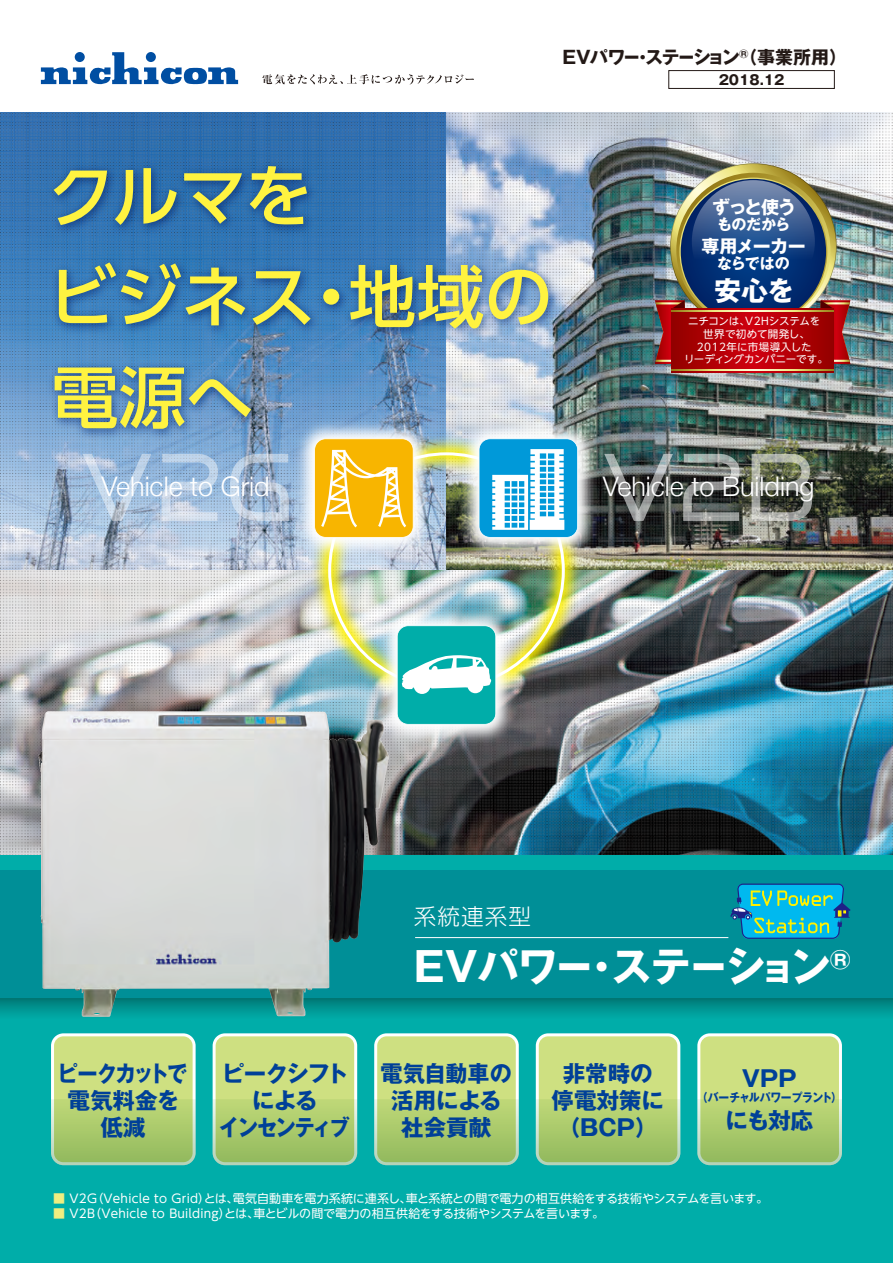
<style>
.page{position:relative;width:893px;height:1263px;background:#fff}
.page>*{position:absolute;margin:0;border:0;box-sizing:border-box;transform-origin:0 0}
.t1{font:500 67.5px/100.5px "UD Shin Go Pr 6 N";letter-spacing:-.005em;color:#fff340}
.t2{font:700 40.5px "Gothic MB101 Pr 6 N";letter-spacing:-.02em;color:#fff}
.t3{font:300 27px "Helvetica Neue";color:#fff}
.t4{font:700 27px "Gothic MB101 Pr 6 N";color:#fff}
.t5{font:700 22.5px/27px "Gothic MB101 Pr 6 N";letter-spacing:-.015em;color:#004098;text-align:center}
.t6{font:700 22.5px/27px "Gothic MB101 Pr 6 N";letter-spacing:-.065em;color:#004098;text-align:center}
.t7{font:700 22.5px/27px "Gothic MB101 Pr 6 N";letter-spacing:-.035em;color:#004098;text-align:center;scale:.9 1}
.t8{font:300 22.5px "UD Shin Go NT Pr 6 N";letter-spacing:.05em;color:#fff}
.t9{font:700 18px "Gothic MB101 Pr 6 N";letter-spacing:-.05em;color:#231916}
.t10{font:700 18px "Gothic MB101 Pr 6 N";letter-spacing:-.065em;color:#fff}
.t11{font:700 15px "Gothic MB101 Pr 6 N";letter-spacing:-.03em;color:#fff}
.t12{font:700 13.5px "Gothic MB101 Pr 6 N";color:#231916}
.t13{font:12px "UD Shin Go NT Pr 6 N";letter-spacing:.005em;color:#fff}
.t14{font:700 12px "Gothic MB101 Pr 6 N";letter-spacing:-.02em;color:#004098;scale:.9 1}
.t15{font:10.5px/12.6px "UD Shin Go NT Pr 6 N";color:#fff;text-align:center}
.t16{font:700 10.5px "Gothic MB101 Pr 6 N";color:#231916}
.s1{font-size:36px}
.s2{color:#efee80}
</style>
<div class="page">
<img style="left:0;top:112px;width:893px;height:743px">
<img style="left:268px;top:600px;width:357px;height:149px">
<div style="left:0;top:855px;width:893px;height:408px;background:#00ada9"></div>
<div style="left:0;top:870px;width:893px;height:128px;background:#008f97"></div>
<svg style="left:0;top:998px;width:893px;height:16px;background:#008c89"></svg>
<svg style="left:821px;top:300px;width:29px;height:64px"></svg>
<svg style="left:655px;top:300px;width:30px;height:64px"></svg>
<svg style="left:671px;top:164px;width:165px;height:165px;background:#cabb60"></svg>
<svg style="left:676px;top:173px;width:154px;height:154px"></svg>
<svg style="left:679px;top:178px;width:148px;height:147px"></svg>
<svg style="left:681px;top:179px;width:145px;height:145px;background:#062566"></svg>
<svg style="left:692px;top:180px;width:123px;height:123px;background:#264f8b"></svg>
<svg style="left:672px;top:309px;width:161px;height:63px"></svg>
<svg style="left:672px;top:311px;width:161px;height:59px"></svg>
<svg style="left:672px;top:313px;width:161px;height:55px;background:#b10006"></svg>
<svg style="left:51px;top:1033px;width:145px;height:132px;background:#bcd67f"></svg>
<svg style="left:213px;top:1033px;width:144px;height:132px;background:#bcd57d"></svg>
<svg style="left:374px;top:1033px;width:145px;height:132px;background:#bcd67f"></svg>
<svg style="left:536px;top:1033px;width:144px;height:132px;background:#bcd57d"></svg>
<svg style="left:697px;top:1033px;width:145px;height:132px;background:#bcd67f"></svg>
<img style="left:40px;top:151px;width:529px;height:313px">
<img style="left:252px;top:376px;width:164px;height:224px">
<img style="left:335px;top:563px;width:223px;height:224px">
<img style="left:416px;top:376px;width:224px;height:224px">
<svg style="left:397px;top:625px;width:99px;height:100px"></svg>
<svg style="left:314px;top:438px;width:100px;height:100px;background:#f9c333"></svg>
<svg style="left:479px;top:438px;width:99px;height:100px"></svg>
<svg style="left:83px;top:454px;width:68px;height:67px;background:#a6c0dc"></svg>
<svg style="left:162px;top:454px;width:56px;height:67px;background:#afc7e1"></svg>
<svg style="left:230px;top:454px;width:59px;height:67px;background:#a4bad3"></svg>
<svg style="left:604px;top:454px;width:69px;height:67px;background:#555b5a"></svg>
<svg style="left:683px;top:454px;width:57px;height:67px;background:#6b706d"></svg>
<svg style="left:752px;top:454px;width:60px;height:67px;background:#7b7f71"></svg>
<svg style="left:730px;top:883px;width:120px;height:56px;background:#22abbc"></svg>
<hr style="left:415px;top:937px;width:313px;height:1px;background:#fff">
<img style="left:38px;top:711px;width:290px;height:306px">
<svg style="left:41px;top:52px;width:197px;height:32px"></svg>
<svg style="left:262px;top:74px;width:212px;height:11px"></svg>
<div style="left:669px;top:70px;width:166px;height:19px;border:1px solid #231916"></div>
<p class="t9" style="left:562px;top:42px;width:286px">EVパワー・ステーション（事業所用）</p>
<p class="t16" style="left:739px;top:45px;width:11px">®</p>
<p class="t12" style="left:719px;top:68px;width:67px">2018.12</p>
<p class="t1" style="left:48px;top:144px;width:506px">クルマを<br>ビジネス・地域の電源へ 　</p>
<p class="t10" style="left:712px;top:192px;width:85px">ずっと使う</p>
<p class="t11" style="left:717px;top:212px;width:75px">ものだから</p>
<p class="t10" style="left:702px;top:231px;width:106px">専用メーカー</p>
<p class="t11" style="left:717px;top:251px;width:74px">ならではの</p>
<p class="t4" style="left:714px;top:268px;width:82px">安心を</p>
<p class="t15" style="left:684px;top:315px;width:145px">ニチコンは、V2Hシステムを世界で初めて開発し、<br>2012年に市場導入した<br>リーディングカンパニーです。</p>
<p class="t3" style="left:102px;top:464px;width:170px">Vehicle to Grid</p>
<p class="t3" style="left:603px;top:464px;width:213px">Vehicle to Building</p>
<p class="t8" style="left:414px;top:898px;width:118px">系統連系型</p>
<p class="t2" style="left:414px;top:933px;width:438px">EVパワー・ステーシ<span class="s1">ョ</span>ン<sup>®</sup></p>
<p class="t7" style="left:58px;top:1059px;width:146px">ピークカットで電気料金を低減</p>
<p class="t6" style="left:219px;top:1059px;width:132px">ピークシフトによる<br>インセンティブ</p>
<p class="t5" style="left:381px;top:1059px;width:133px">電気自動車の活用による社会貢献</p>
<p class="t5" style="left:551px;top:1059px;width:114px">非常時の停電対策に（BCP）</p>
<p class="t5" style="left:742px;top:1065px;width:57px">VPP</p>
<p class="t14" style="left:697px;top:1087px;width:162px">（バーチャルパワープラント）</p>
<p class="t5" style="left:726px;top:1106px;width:89px">にも対応</p>
<p class="t13" style="left:53px;top:1189px;width:717px"><span class="s2">■</span> V2G（Vehicle to Grid）とは、電気自動車を電力系統に連系し、車と系統との間で電力の相互供給をする技術やシステムを言います。</p>
<p class="t13" style="left:53px;top:1204px;width:552px"><span class="s2">■</span> V2B（Vehicle to Building）とは、車とビルの間で電力の相互供給をする技術やシステムを言います。</p>
</div>
